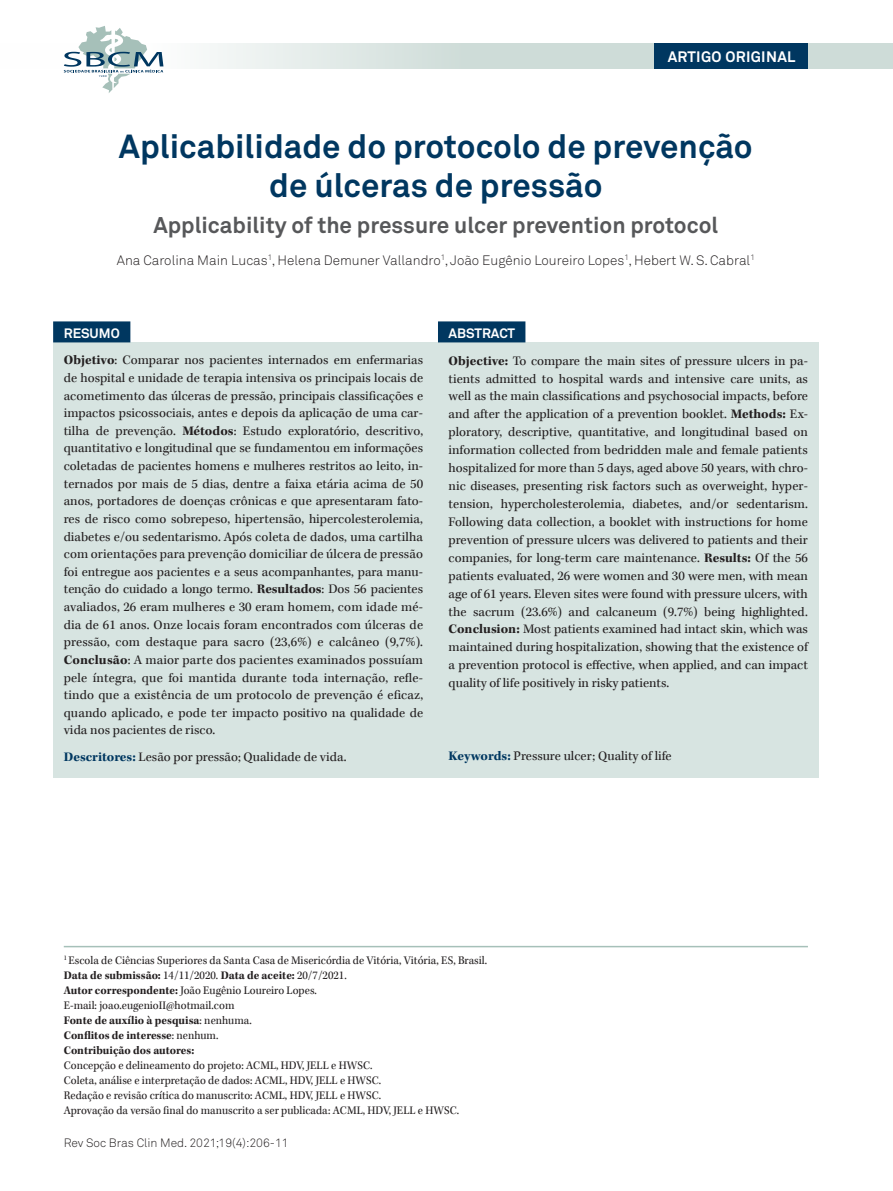
<style>
.page{position:relative;width:893px;height:1191px;background:#fff}
.page>*{position:absolute;margin:0;border:0;box-sizing:border-box;transform-origin:0 0}
.t1{font:700 33px/39.6px "Akkurat Pro";color:#003760;text-align:center}
.t2{font:700 22.5px "Akkurat Pro";color:#57585a}
.t3{font:700 15px "Akkurat Pro";letter-spacing:.02em;color:#fff}
.t4{font:13.5px/17.5px "Kepler Std";color:#231f20;text-align:justify}
.t5{font:13.5px "Akkurat Light Pro";color:#231f20}
.t6{font:700 13.5px "Akkurat Pro";color:#fff}
.t7{font:12px/15px "Kepler Std";color:#231f20;scale:.95 1}
.t8{font:12px "Akkurat Light Pro";color:#231f20}
.s1{font-weight:700}
.s2{font-weight:700;color:#003760}
</style>
<div class="page">
<svg style="left:163px;top:43px;width:730px;height:26px;fill:#d0ddd9"></svg>
<div style="left:655px;top:43px;width:153px;height:26px;background:#003760"></div>
<svg style="left:64px;top:26px;width:99px;height:67px"></svg>
<div style="left:53px;top:342px;width:766px;height:436px;background:#d7e4e1"></div>
<hr style="left:64px;top:946px;width:744px;height:1px;background:#a6c0b9">
<div style="left:53px;top:321px;width:77px;height:21px;background:#003760"></div>
<div style="left:438px;top:321px;width:87px;height:21px;background:#003760"></div>
<p class="t3" style="left:668px;top:47px;width:129px">ARTIGO ORIGINAL</p>
<h1 class="t1" style="left:119px;top:127px;width:635px">Aplicabilidade do protocolo de prevenção de úlceras de pressão</h1>
<h2 class="t2" style="left:153px;top:211px;width:566px">Applicability of the pressure ulcer prevention protocol</h2>
<p class="t5" style="left:117px;top:252px;width:639px">Ana Carolina Main Lucas<sup>1</sup>, Helena Demuner Vallandro<sup>1</sup>, João Eugênio Loureiro Lopes<sup>1</sup>, Hebert W. S. Cabral<sup>1</sup></p>
<p class="t6" style="left:64px;top:325px;width:57px">RESUMO</p>
<p class="t4" style="left:64px;top:352px;width:361px"><span class="s1">Objetivo</span>: Comparar nos pacientes internados em enfermarias de hospital e unidade de terapia intensiva os principais locais de acometimento das úlceras de pressão, principais classificações e impactos psicossociais, antes e depois da aplicação de uma car&shy;tilha de prevenção. <span class="s1">Métodos</span>: Estudo exploratório, descritivo, quantitativo e longitudinal que se fundamentou em informações coletadas de pacientes homens e mulheres restritos ao leito, in&shy;ternados por mais de 5 dias, dentre a faixa etária acima de 50 anos, portadores de doenças crônicas e que apresentaram fato&shy;res de risco como sobrepeso, hipertensão, hipercolesterolemia, diabetes e/ou sedentarismo. Após coleta de dados, uma cartilha com orientações para prevenção domiciliar de úlcera de pressão foi entregue aos pacientes e a seus acompanhantes, para manu&shy;tenção do cuidado a longo termo. <span class="s1">Resultados</span>: Dos 56 pacientes avaliados, 26 eram mulheres e 30 eram homem, com idade mé&shy;dia de 61 anos. Onze locais foram encontrados com úlceras de pressão, com destaque para sacro (23,6%) e calcâneo (9,7%).<br><span class="s1">Conclusão</span>: A maior parte dos pacientes examinados possuíam pele íntegra, que foi mantida durante toda internação, refle&shy;tindo que a existência de um protocolo de prevenção é eficaz, quando aplicado, e pode ter impacto positivo na qualidade de vida nos pacientes de risco.</p>
<p class="t4" style="left:64px;top:748px;width:284px"><span class="s2">Descritores:</span> Lesão por pressão; Qualidade de vida.</p>
<p class="t6" style="left:449px;top:325px;width:68px">ABSTRACT</p>
<p class="t4" style="left:449px;top:352px;width:361px"><span class="s1">Objective:</span> To compare the main sites of pressure ulcers in pa&shy;tients admitted to hospital wards and intensive care units, as well as the main classifications and psychosocial impacts, before and after the application of a prevention booklet. <span class="s1">Methods:</span> Ex&shy;ploratory, descriptive, quantitative, and longitudinal based on information collected from bedridden male and female patients hospitalized for more than 5 days, aged above 50 years, with chro&shy;nic diseases, presenting risk factors such as overweight, hyper&shy;tension, hypercholesterolemia, diabetes, and/or sedentarism.<br>Following data collection, a booklet with instructions for home prevention of pressure ulcers was delivered to patients and their companies, for long-term care maintenance. <span class="s1">Results:</span> Of the 56 patients evaluated, 26 were women and 30 were men, with mean age of 61 years. Eleven sites were found with pressure ulcers, with the sacrum (23.6%) and calcaneum (9.7%) being highlighted.<br><span class="s1">Conclusion:</span> Most patients examined had intact skin, which was maintained during hospitalization, showing that the existence of a prevention protocol is effective, when applied, and can impact quality of life positively in risky patients.</p>
<p class="t4" style="left:449px;top:748px;width:224px"><span class="s2">Keywords:</span> Pressure ulcer; Quality of life</p>
<p class="t7" style="left:64px;top:953px;width:447px"><sup>1</sup> Escola de Ciências Superiores da Santa Casa de Misericórdia de Vitória, Vitória, ES, Brasil.<br><span class="s1">Data de submissão:</span> 14/11/2020. <span class="s1">Data de aceite:</span> 20/7/2021.<br><span class="s1">Autor correspondente:</span> João Eugênio Loureiro Lopes.<br>E-mail: joao.eugenioII@hotmail.com<br><span class="s1">Fonte de auxílio à pesquisa</span>: nenhuma.<br><span class="s1">Conflitos de interesse</span>: nenhum.<br><span class="s1">Contribuição dos autores:</span></p>
<p class="t7" style="left:64px;top:1058px;width:418px">Concepção e delineamento do projeto: ACML, HDV, JELL e HWSC.<br>Coleta, análise e interpretação de dados: ACML, HDV, JELL e HWSC.<br>Redação e revisão crítica do manuscrito: ACML, HDV, JELL e HWSC.<br>Aprovação da versão final do manuscrito a ser publicada: ACML, HDV, JELL e HWSC.</p>
<p class="t8" style="left:64px;top:1135px;width:226px">Rev Soc Bras Clin Med. 2021;19(4):206-11</p>
</div>
